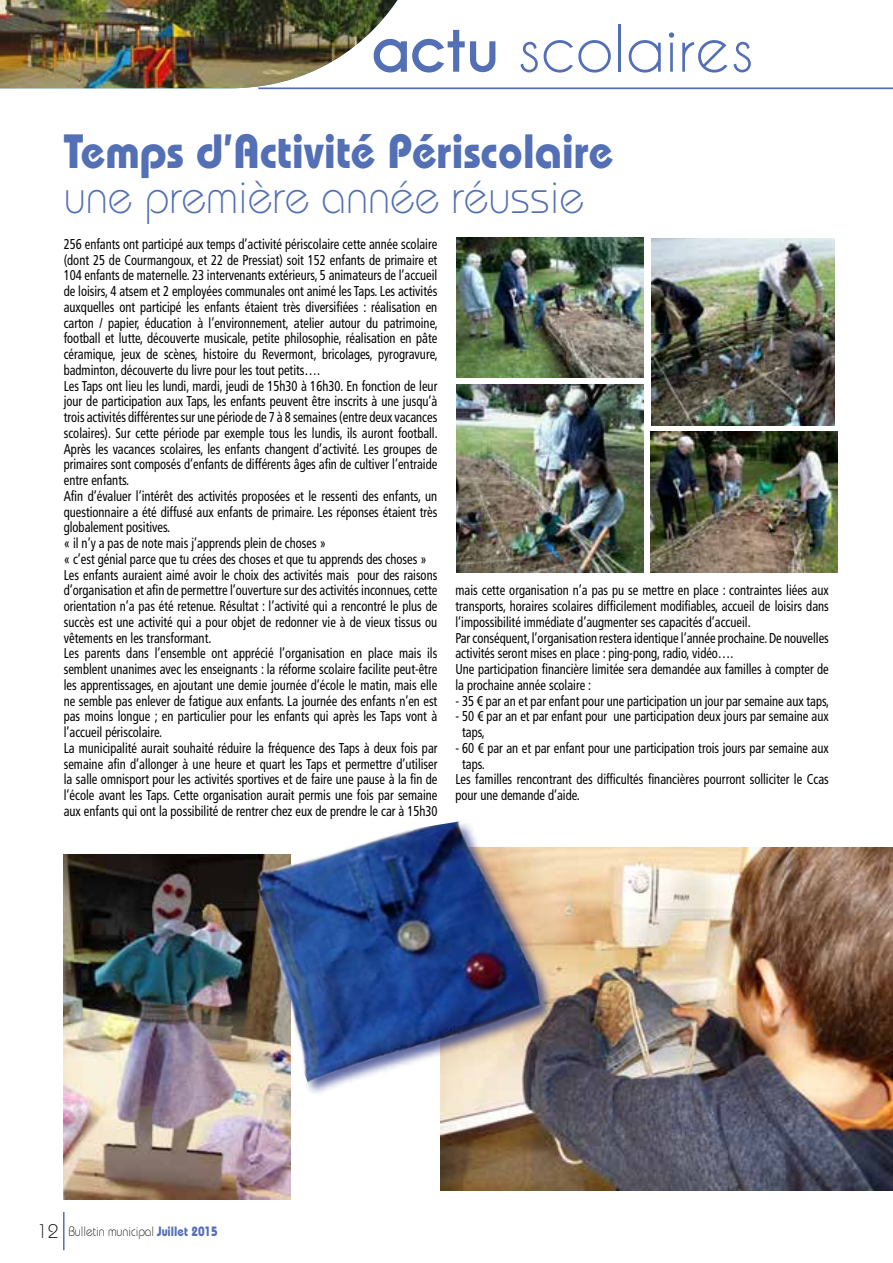
<style>
.page{position:relative;width:893px;height:1263px;background:#fff}
.page>*{position:absolute;margin:0;border:0;box-sizing:border-box;transform-origin:0 0}
.t1{font:60.45px "Caviar Dreams";color:#536fb5}
.t2{font:700 48px "Bauhaus Std";color:#536fb5;scale:.92 1}
.t3{font:300 48px "Bauhaus Std";color:#536fb5;scale:.92 1}
.t4{font:condensed 14.25px/15.8px "Frutiger LT Std";color:#000;scale:.88 1}
.t5{font:300 13.5px "Bauhaus Std";color:#000;scale:.88 1}
.s1{font-weight:700}
.s2{font-size:19.5px}
.s3{font-weight:700;color:#536fb5}
</style>
<div class="page">
<img style="left:0;top:0;width:397px;height:88px">
<hr style="left:63px;top:1212px;width:2px;height:38px;background:#536fb5">
<hr style="left:258px;top:87px;width:635px;height:2px;background:#536fb5">
<img style="left:64px;top:854px;width:226px;height:345px">
<img style="left:440px;top:848px;width:453px;height:343px">
<div style="left:257px;top:819px;width:298px;height:277px;background:#283583;opacity:.75"></div>
<img style="left:245px;top:819px;width:302px;height:294px">
<img style="left:456px;top:237px;width:187px;height:141px">
<img style="left:652px;top:238px;width:183px;height:187px">
<img style="left:456px;top:385px;width:187px;height:187px">
<img style="left:651px;top:432px;width:187px;height:140px">
<h1 class="t1" style="left:370px;top:13px;width:385px"><span class="s1">actu</span> scolaires</h1>
<h2 class="t2" style="left:64px;top:121px;width:599px">Temps d’Activité Périscolaire</h2>
<h2 class="t3" style="left:64px;top:168px;width:567px">une première année réussie</h2>
<p class="t4" style="left:64px;top:236px;width:427px">256 enfants ont participé aux temps d’activité périscolaire cette année scolaire (dont 25 de Courmangoux, et 22 de Pressiat) soit 152 enfants de primaire et 104 enfants de maternelle. 23 intervenants extérieurs, 5 animateurs de l’accueil de loisirs, 4 atsem et 2 employées communales ont animé les Taps. Les activités auxquelles ont participé les enfants étaient très diversifiées : réalisation en carton / papier, éducation à l’environnement, atelier autour du patrimoine, football et lutte, découverte musicale, petite philosophie, réalisation en pâte céramique, jeux de scènes, histoire du Revermont, bricolages, pyrogravure, badminton, découverte du livre pour les tout petits….<br>Les Taps ont lieu les lundi, mardi, jeudi de 15h30 à 16h30. En fonction de leur jour de participation aux Taps, les enfants peuvent être inscrits à une jusqu’à trois activités différentes sur une période de 7 à 8 semaines (entre deux vacances scolaires). Sur cette période par exemple tous les lundis, ils auront football.<br>Après les vacances scolaires, les enfants changent d’activité. Les groupes de primaires sont composés d’enfants de différents âges afin de cultiver l’entraide entre enfants.<br>Afin d’évaluer l’intérêt des activités proposées et le ressenti des enfants, un questionnaire a été diffusé aux enfants de primaire. Les réponses étaient très globalement positives.<br>« il n’y a pas de note mais j’apprends plein de choses »<br>« c’est génial parce que tu crées des choses et que tu apprends des choses » Les enfants auraient aimé avoir le choix des activités mais pour des raisons d’organisation et afin de permettre l’ouverture sur des activités inconnues, cette orientation n’a pas été retenue. Résultat : l’activité qui a rencontré le plus de succès est une activité qui a pour objet de redonner vie à de vieux tissus ou vêtements en les transformant.<br>Les parents dans l’ensemble ont apprécié l’organisation en place mais ils semblent unanimes avec les enseignants : la réforme scolaire facilite peut-être les apprentissages, en ajoutant une demie journée d’école le matin, mais elle ne semble pas enlever de fatigue aux enfants. La journée des enfants n’en est pas moins longue ; en particulier pour les enfants qui après les Taps vont à l’accueil périscolaire.<br>La municipalité aurait souhaité réduire la fréquence des Taps à deux fois par semaine afin d’allonger à une heure et quart les Taps et permettre d’utiliser la salle omnisport pour les activités sportives et de faire une pause à la fin de l’école avant les Taps. Cette organisation aurait permis une fois par semaine aux enfants qui ont la possibilité de rentrer chez eux de prendre le car à 15h30</p>
<p class="t4" style="left:455px;top:582px;width:426px">mais cette organisation n’a pas pu se mettre en place : contraintes liées aux transports, horaires scolaires difficilement modifiables, accueil de loisirs dans l’impossibilité immédiate d’augmenter ses capacités d’accueil.<br>Par conséquent, l’organisation restera identique l’année prochaine. De nouvelles activités seront mises en place : ping-pong, radio, vidéo….<br>Une participation financière limitée sera demandée aux familles à compter de la prochaine année scolaire :</p>
<p class="t4" style="left:455px;top:693px;width:426px">- 35 € par an et par enfant pour une participation un jour par semaine aux taps,</p>
<p class="t4" style="left:462px;top:708px;width:418px;text-indent:-7px">- 50 € par an et par enfant pour une participation deux jours par semaine aux taps,</p>
<p class="t4" style="left:455px;top:740px;width:426px">- 60 € par an et par enfant pour une participation trois jours par semaine aux</p>
<p class="t4" style="left:462px;top:756px;width:27px">taps.</p>
<p class="t4" style="left:455px;top:771px;width:426px">Les familles rencontrant des difficultés financières pourront solliciter le Ccas</p>
<p class="t4" style="left:455px;top:787px;width:143px">pour une demande d’aide.</p>
<p class="t5" style="left:37px;top:1224px;width:207px"><span class="s2">12</span> Bulletin municipal <span class="s3">Juillet 2015</span></p>
</div>
